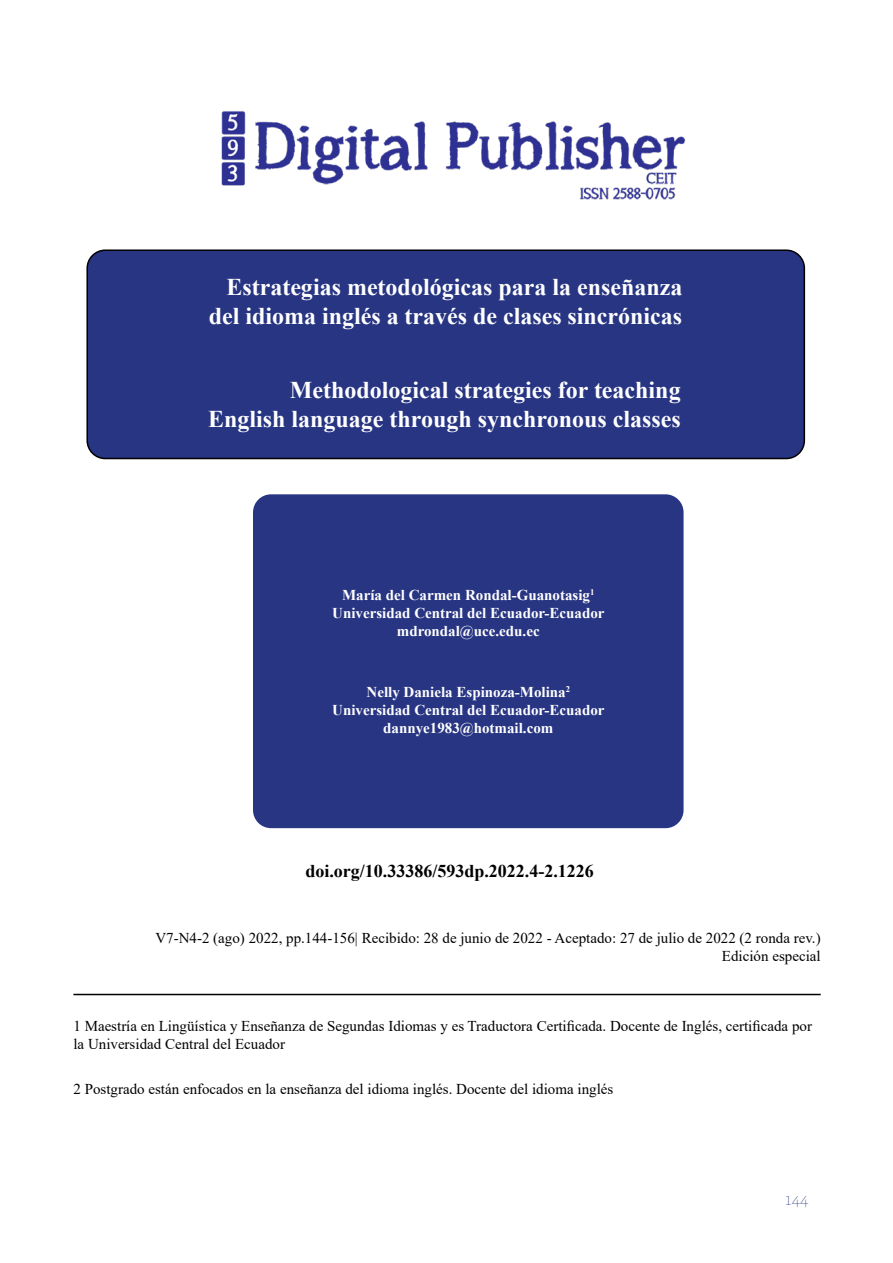
<style>
.page{position:relative;width:893px;height:1263px;background:#fff}
.page>*{position:absolute;margin:0;border:0;box-sizing:border-box;transform-origin:0 0}
.t1{font:700 24px/28.8px "Times New Roman";color:#fff;text-align:right}
.t2{font:700 18px "Times New Roman";color:#000}
.t3{font:200 18px "Archer";color:#283583}
.t4{font:15px/18px "Times New Roman";color:#000;text-align:right}
.t5{font:700 15px/18px "Times New Roman";color:#fff;text-align:center}
</style>
<div class="page">
<div style="left:87px;top:250px;width:717px;height:208px;background:#283583;border-radius:18px"></div>
<div style="left:86px;top:249px;width:719px;height:210px;border:2px solid #000;border-radius:18px"></div>
<img style="left:221px;top:111px;width:465px;height:89px">
<div style="left:253px;top:494px;width:431px;height:334px;background:#283583;border-radius:18px"></div>
<hr style="left:73px;top:994px;width:748px;height:1px;background:#000">
<h1 class="t1" style="left:209px;top:272px;width:475px">Estrategias metodológicas para la enseñanza del idioma inglés a través de clases sincrónicas</h1>
<h1 class="t1" style="left:208px;top:375px;width:474px">Methodological strategies for teaching<br>English language through synchronous classes</h1>
<p class="t5" style="left:332px;top:586px;width:274px">María del Carmen Rondal-Guanotasig<sup>1<br></sup>Universidad Central del Ecuador-Ecuador mdrondal@uce.edu.ec</p>
<p class="t5" style="left:332px;top:682px;width:274px">Nelly Daniela Espinoza-Molina<sup>2<br></sup>Universidad Central del Ecuador-Ecuador dannye1983@hotmail.com</p>
<p class="t2" style="left:305px;top:858px;width:290px">doi.org/10.33386/593dp.2022.4-2.1226</p>
<p class="t4" style="left:155px;top:929px;width:667px">V7-N4-2 (ago) 2022, pp.144-156| Recibido: 28 de junio de 2022 - Aceptado: 27 de julio de 2022 (2 ronda rev.)<br>Edición especial</p>
<p class="t4" style="left:73px;top:1016px;width:740px;text-align:left">1 Maestría en Lingüística y Enseñanza de Segundas Idiomas y es Traductora Certificada. Docente de Inglés, certificada por la Universidad Central del Ecuador</p>
<p class="t4" style="left:73px;top:1079px;width:541px">2 Postgrado están enfocados en la enseñanza del idioma inglés. Docente del idioma inglés</p>
<p class="t3" style="left:785px;top:1188px;width:25px">144</p>
</div>
